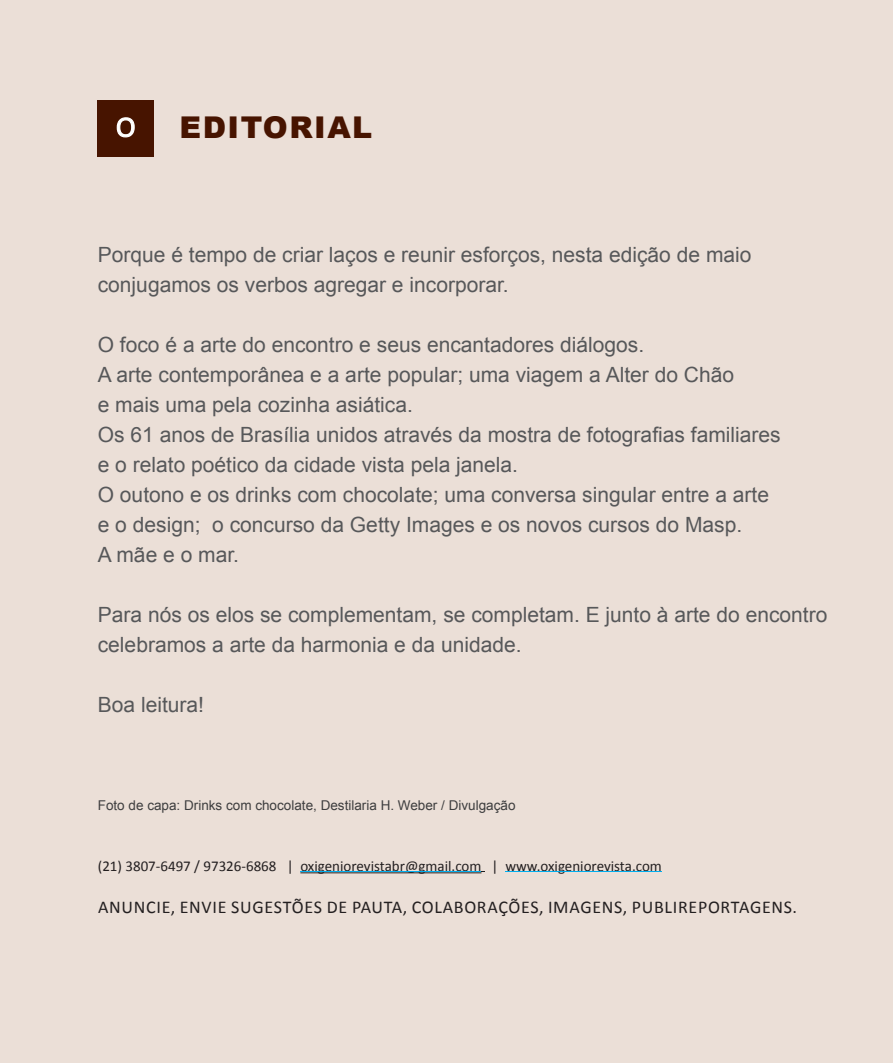
<style>
.page{position:relative;width:893px;height:1063px;background:#ebdfd7}
.page>*{position:absolute;margin:0;border:0;box-sizing:border-box;transform-origin:0 0}
.t1{font:900 30px "Arial";letter-spacing:.05em;color:#471400}
.t2{font:21px/30px "Arial";color:#57585a}
.t3{font:18px "Calibri";letter-spacing:.04em;color:#231f20}
.t4{font:15px "Calibri";color:#231f20}
.t5{font:13.5px "Arial";color:#3e3e3f}
.s1{font-family:"Calibri";font-weight:300;font-size:39.75px;color:#fff}
</style>
<div class="page">
<div style="left:97px;top:100px;width:56px;height:57px;background:#471400"></div>
<hr style="left:300px;top:872px;width:181px;height:1px;background:#231f20">
<hr style="left:300px;top:871px;width:181px;height:1px;background:#00aeef">
<hr style="left:505px;top:871px;width:157px;height:1px;background:#00aeef">
<h1 class="t1" style="left:115px;top:105px;width:258px"><span class="s1">o</span> EDITORIAL</h1>
<p class="t2" style="left:98px;top:240px;width:655px">Porque é tempo de criar laços e reunir esforços, nesta edição de maio conjugamos os verbos agregar e incorporar.</p>
<p class="t2" style="left:98px;top:330px;width:684px">O foco é a arte do encontro e seus encantadores diálogos.<br>A arte contemporânea e a arte popular; uma viagem a Alter do Chão<br>e mais uma pela cozinha asiática.<br>Os 61 anos de Brasília unidos através da mostra de fotografias familiares e o relato poético da cidade vista pela janela.<br>O outono e os drinks com chocolate; uma conversa singular entre a arte e o design; o concurso da Getty Images e os novos cursos do Masp.<br>A mãe e o mar.</p>
<p class="t2" style="left:98px;top:600px;width:731px">Para nós os elos se complementam, se completam. E junto à arte do encontro celebramos a arte da harmonia e da unidade.</p>
<p class="t2" style="left:98px;top:690px;width:108px">Boa leitura!</p>
<p class="t5" style="left:98px;top:798px;width:419px">Foto de capa: Drinks com chocolate, Destilaria H. Weber / Divulgação</p>
<p class="t4" style="left:98px;top:857px;width:566px">(21) 3807-6497 / 97326-6868 | OXIGENIOREVISTABR@GMAIL.COM | WWW.OXIGENIOREVISTA.COM</p>
<p class="t3" style="left:98px;top:896px;width:700px">ANUNCIE, ENVIE SUGESTÕES DE PAUTA, COLABORAÇÕES, IMAGENS, PUBLIREPORTAGENS.</p>
</div>
